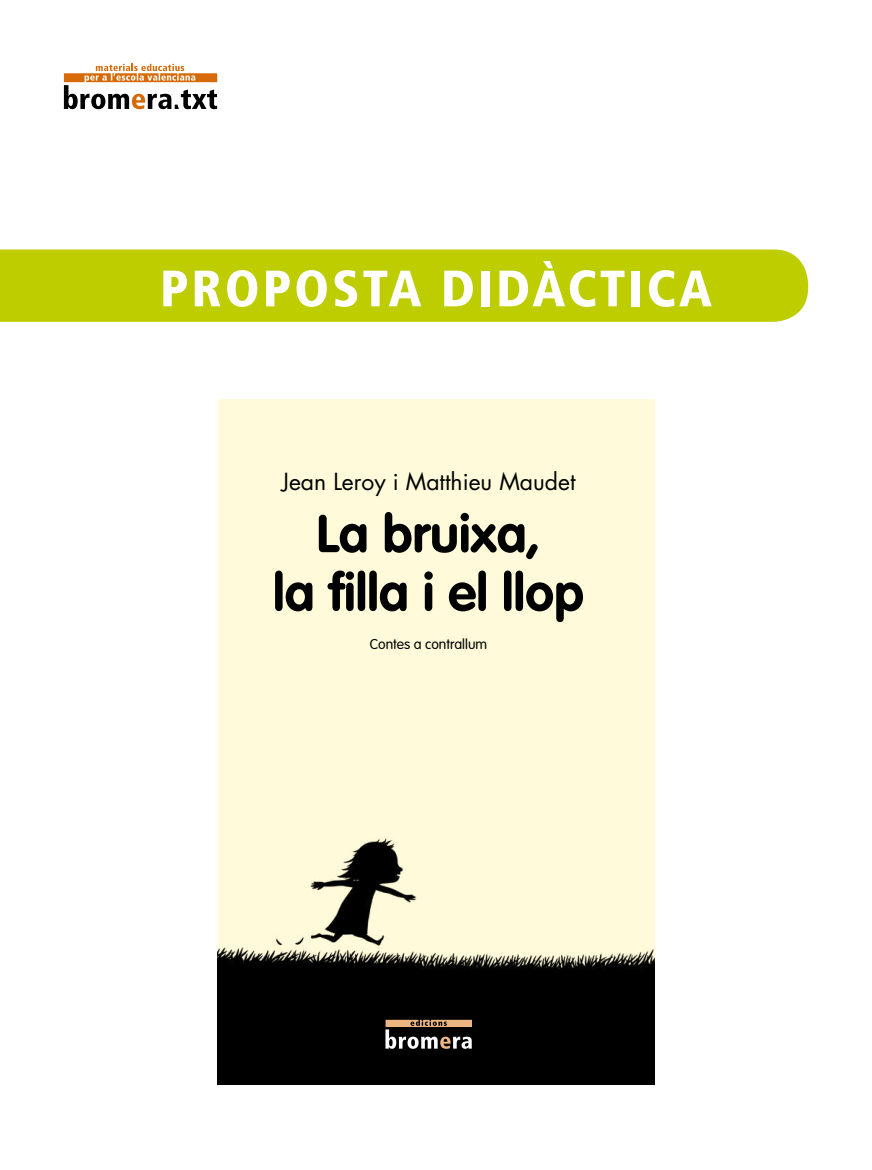
<style>
.page{position:relative;width:872px;height:1170px;background:#fff}
.page>*{position:absolute;margin:0;border:0;box-sizing:border-box;transform-origin:0 0}
.t1{font:700 52.2px/58.5px "VAG Rounded Std";color:#000;text-align:center}
.t2{font:900 condensed 51px "Frutiger LT Std";letter-spacing:.06em;color:#fff}
.t3{font:22.95px "Futura Std";color:#000}
.t4{font:300 13.95px "VAG Rounded Std";color:#000}
</style>
<div class="page">
<img style="left:218px;top:399px;width:436px;height:685px">
<svg style="left:385px;top:1019px;width:87px;height:29px;background:#6d5f53"></svg>
<svg style="left:64px;top:64px;width:153px;height:45px"></svg>
<div style="left:0;top:249px;width:808px;height:73px;background:#bdcd00"></div>
<h2 class="t2" style="left:160px;top:258px;width:553px">PROPOSTA DIDÀCTICA</h2>
<p class="t3" style="left:282px;top:467px;width:295px">Jean Leroy i Matthieu Maudet</p>
<h1 class="t1" style="left:273px;top:506px;width:312px">La bruixa,<br>la filla i el llop</h1>
<p class="t4" style="left:370px;top:636px;width:119px">Contes a contrallum</p>
</div>
